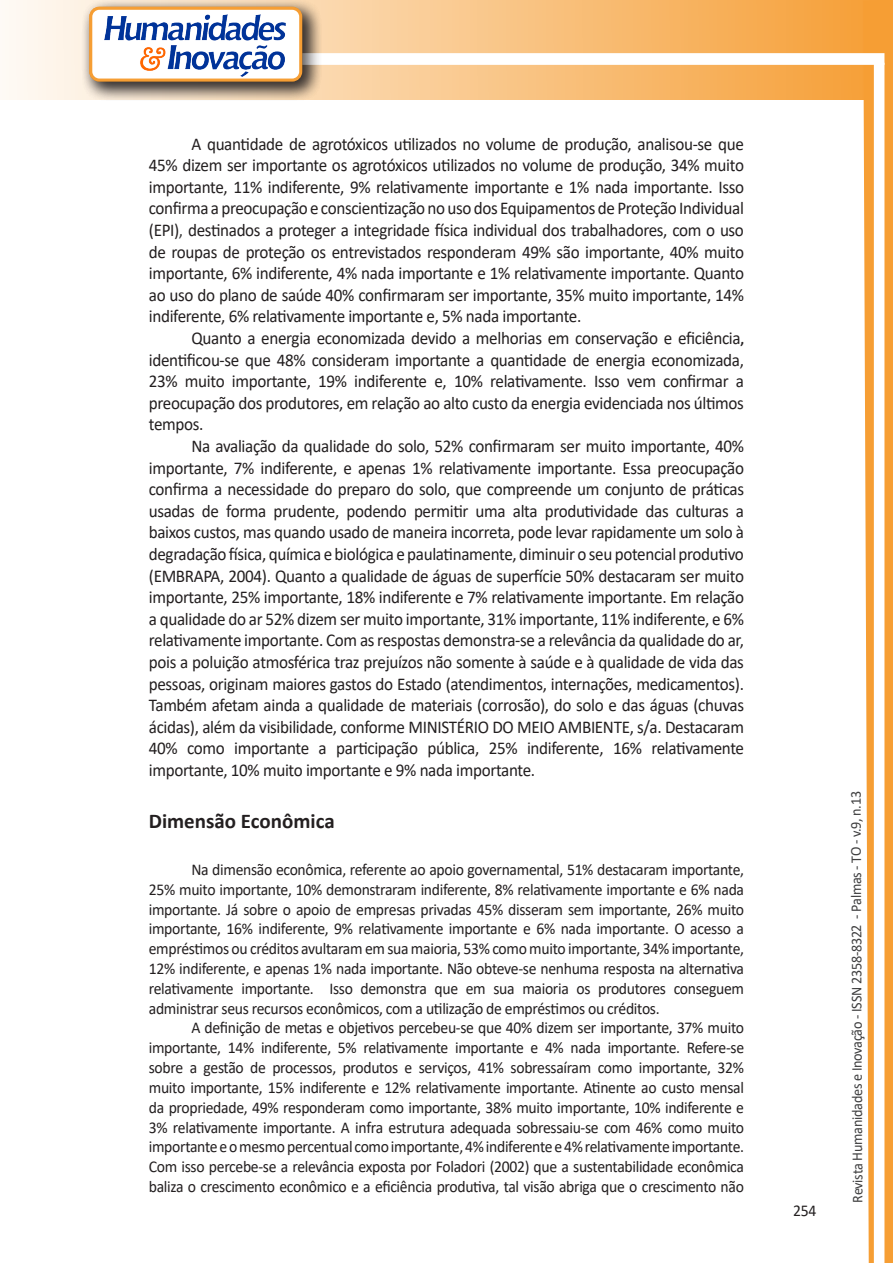
<style>
.page{position:relative;width:893px;height:1263px;background:#fff}
.page>*{position:absolute;margin:0;border:0;box-sizing:border-box;transform-origin:0 0}
.Titulo_2{font:700 21px "Calibri";color:#231f20}
.texto{font:18px/21.6px "Calibri";letter-spacing:-.02em;color:#231f20;text-align:justify;scale:.95 1}
.texto-2{font:16.5px/19.8px "Calibri";letter-spacing:-.02em;color:#231f20;text-align:justify;scale:.95 1}
.t1{font:15px "Calibri";letter-spacing:-.025em;color:#3e3e3f;scale:.95 1}
.s1{color:#393939}
.s2{font-weight:700;font-size:15px}
</style>
<div class="page">
<svg style="left:5px;top:0;width:858px;height:100px;background:#f9c484"></svg>
<div style="left:302px;top:53px;width:582px;height:12px;background:#fff;border:2px solid #fff"></div>
<svg style="left:863px;top:0;width:30px;height:1263px"></svg>
<div style="left:81px;top:0;width:241px;height:102px;background:#231f20;opacity:.75"></div>
<div style="left:91px;top:8px;width:210px;height:72px;background:#fff;border-radius:9px"></div>
<img style="left:104px;top:14px;width:181px;height:62px">
<div style="left:89px;top:7px;width:213px;height:75px;border:3px solid #f69e34;border-radius:9px"></div>
<p class="texto" style="left:149px;top:132px;width:628px;text-indent:43px">A quantidade de agrotóxicos utilizados no volume de produção, analisou-se que 45% dizem ser importante os agrotóxicos utilizados no volume de produção, 34% muito importante, 11% indiferente, 9% relativamente importante e 1% nada importante. Isso confirma a preocupação e conscientização no uso dos Equipamentos de Proteção Individual (EPI)<span class="s1">,</span> destinados a proteger a integridade física individual dos trabalhadores, com o uso de roupas de proteção os entrevistados responderam 49% são importante, 40% muito importante, 6% indiferente, 4% nada importante e 1% relativamente importante. Quanto ao uso do plano de saúde 40% confirmaram ser importante, 35% muito importante, 14% indiferente, 6% relativamente importante e, 5% nada importante.</p>
<p class="texto" style="left:149px;top:327px;width:628px;text-indent:43px">Quanto a energia economizada devido a melhorias em conservação e eficiência<span class="s2">, </span>identificou-se que 48% consideram importante a quantidade de energia economizada, 23% muito importante, 19% indiferente e, 10% relativamente. Isso vem confirmar a preocupação dos produtores, em relação ao alto custo da energia evidenciada nos últimos tempos.</p>
<p class="texto" style="left:149px;top:435px;width:628px;text-indent:43px">Na avaliação da qualidade do solo, 52% confirmaram ser muito importante, 40% importante, 7% indiferente, e apenas 1% relativamente importante. Essa preocupação confirma a necessidade do preparo do solo, que compreende um conjunto de práticas usadas de forma prudente, podendo permitir uma alta produtividade das culturas a baixos custos, mas quando usado de maneira incorreta, pode levar rapidamente um solo à degradação física, química e biológica e paulatinamente, diminuir o seu potencial produtivo (EMBRAPA, 2004). Quanto a qualidade de águas de superfície 50% destacaram ser muito importante, 25% importante, 18% indiferente e 7% relativamente importante. Em relação a qualidade do ar 52% dizem ser muito importante, 31% importante, 11% indiferente, e 6% relativamente importante. Com as respostas demonstra-se a relevância da qualidade do ar, pois a poluição atmosférica traz prejuízos não somente à saúde e à qualidade de vida das pessoas, originam maiores gastos do Estado (atendimentos, internações, medicamentos).<br>Também afetam ainda a qualidade de materiais (corrosão), do solo e das águas (chuvas ácidas), além da visibilidade, conforme MINISTÉRIO DO MEIO AMBIENTE, s/a. Destacaram 40% como importante a participação pública, 25% indiferente, 16% relativamente importante, 10% muito importante e 9% nada importante.</p>
<p class="Titulo_2" style="left:149px;top:806px;width:187px">Dimensão Econômica</p>
<p class="texto-2" style="left:149px;top:859px;width:628px;text-indent:43px">Na dimensão econômica, referente ao apoio governamental, 51% destacaram importante, 25% muito importante, 10% demonstraram indiferente, 8% relativamente importante e 6% nada importante. Já sobre o apoio de empresas privadas 45% disseram sem importante, 26% muito importante, 16% indiferente, 9% relativamente importante e 6% nada importante. O acesso a empréstimos ou créditos avultaram em sua maioria, 53% como muito importante, 34% importante, 12% indiferente, e apenas 1% nada importante. Não obteve-se nenhuma resposta na alternativa relativamente importante. Isso demonstra que em sua maioria os produtores conseguem administrar seus recursos econômicos, com a utilização de empréstimos ou créditos.</p>
<p class="texto-2" style="left:149px;top:1018px;width:628px;text-indent:43px">A definição de metas e objetivos percebeu-se que 40% dizem ser importante, 37% muito importante, 14% indiferente, 5% relativamente importante e 4% nada importante. Refere-se sobre a gestão de processos, produtos e serviços, 41% sobressaíram como importante, 32% muito importante, 15% indiferente e 12% relativamente importante. Atinente ao custo mensal da propriedade, 49% responderam como importante, 38% muito importante, 10% indiferente e 3% relativamente importante. A infra estrutura adequada sobressaiu-se com 46% como muito importante e o mesmo percentual como importante, 4% indiferente e 4% relativamente importante.<br>Com isso percebe-se a relevância exposta por Foladori (2002) que a sustentabilidade econômica baliza o crescimento econômico e a eficiência produtiva, tal visão abriga que o crescimento não</p>
<p class="texto-2" style="left:793px;top:1200px;width:26px">254</p>
<p class="t1" style="left:846px;top:1203px;width:435px;rotate:-90deg">Revista Humanidades e Inovação - ISSN 2358-8322 - Palmas - TO - v.9, n.13</p>
</div>
